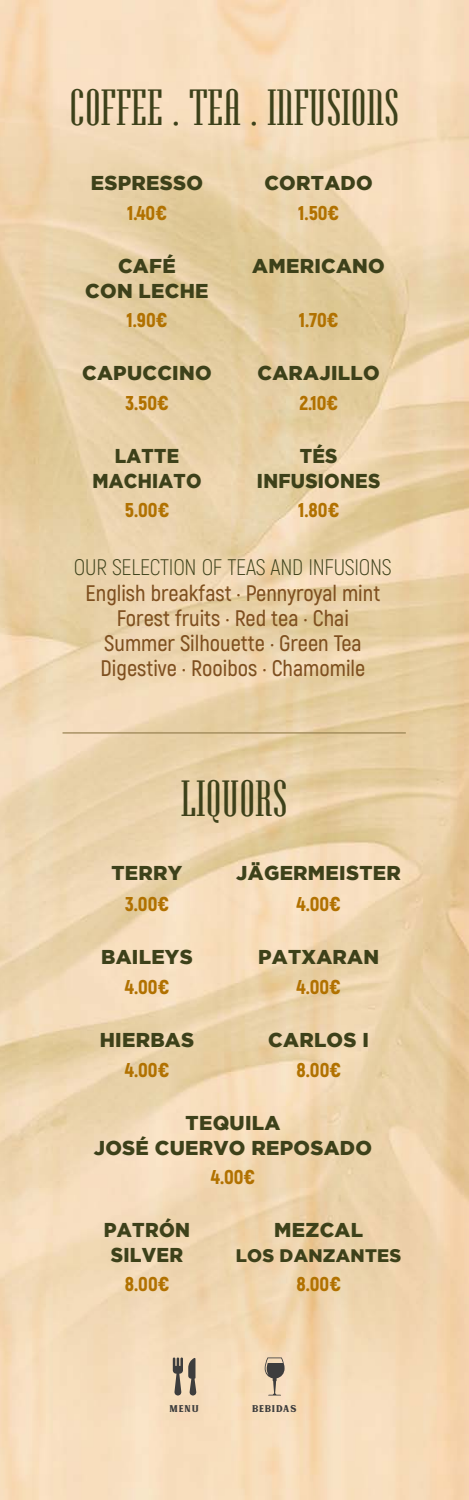
<style>
.page{position:relative;width:469px;height:1500px;background:#fff}
.page>*{position:absolute;margin:0;border:0;box-sizing:border-box;transform-origin:0 0}
.t1{font:43.75px "Hamerslag DEMO";letter-spacing:.01em;color:#3d411a}
.t2{font:600 22.5px/25px "Akrobat";color:#7e4f1f;text-align:center}
.t3{font:300 22.5px "Akrobat";letter-spacing:-.01em;color:#3d411a}
.t4{font:900 20px/25px "Gotham";letter-spacing:.015em;color:#3d411a;text-align:center}
.t5{font:900 20px "Akrobat";color:#b17100}
.t6{font:900 20px/25px "Gotham";letter-spacing:.015em;color:#3d411a;text-align:center;scale:.93 1}
.t7{font:900 20px/25px "Gotham";letter-spacing:.015em;color:#3d411a;text-align:center;scale:.94 1}
.t8{font:900 20px/25px "Gotham";letter-spacing:.015em;color:#3d411a;text-align:center;scale:.95 1}
.t9{font:900 18.12px "Gotham";letter-spacing:.015em;color:#3d411a}
.t10{font:13.75px "MUARADEMO";letter-spacing:.05em;color:#3d3d3d}
</style>
<div class="page">
<hr style="left:62px;top:732px;width:172px;height:2px;background:#998353">
<hr style="left:234px;top:732px;width:172px;height:2px;background:#998353">
<svg style="left:173px;top:1358px;width:23px;height:38px"></svg>
<svg style="left:265px;top:1357px;width:19px;height:39px"></svg>
<h1 class="t1" style="left:70px;top:75px;width:331px">COFFEE . TEA . INFUSIONS</h1>
<p class="t4" style="left:91px;top:170px;width:114px">ESPRESSO</p>
<p class="t4" style="left:264px;top:170px;width:110px">CORTADO</p>
<p class="t5" style="left:127px;top:200px;width:41px">1.40€</p>
<p class="t5" style="left:298px;top:200px;width:42px">1.50€</p>
<p class="t4" style="left:85px;top:253px;width:125px">CAFÉ<br>CON LECHE</p>
<p class="t4" style="left:252px;top:253px;width:134px">AMERICANO</p>
<p class="t5" style="left:126px;top:307px;width:42px">1.90€</p>
<p class="t5" style="left:299px;top:307px;width:41px">1.70€</p>
<p class="t4" style="left:82px;top:360px;width:131px">CAPUCCINO</p>
<p class="t4" style="left:257px;top:360px;width:124px">CARAJILLO</p>
<p class="t5" style="left:125px;top:390px;width:45px">3.50€</p>
<p class="t5" style="left:299px;top:390px;width:40px">2.10€</p>
<p class="t6" style="left:92px;top:443px;width:119px">LATTE<br>MACHIATO</p>
<p class="t7" style="left:257px;top:443px;width:133px">TÉS<br>INFUSIONES</p>
<p class="t5" style="left:125px;top:497px;width:46px">5.00€</p>
<p class="t5" style="left:298px;top:497px;width:42px">1.80€</p>
<p class="t3" style="left:74px;top:554px;width:319px">OUR SELECTION OF TEAS AND INFUSIONS</p>
<p class="t2" style="left:86px;top:581px;width:296px">English breakfast · Pennyroyal mint<br>Forest fruits · Red tea · Chai<br>Summer Silhouette · Green Tea<br>Digestive · Rooibos · Chamomile</p>
<h1 class="t1" style="left:181px;top:766px;width:108px">LIQUORS</h1>
<p class="t4" style="left:111px;top:860px;width:72px">TERRY</p>
<p class="t4" style="left:236px;top:860px;width:166px">JÄGERMEISTER</p>
<p class="t5" style="left:125px;top:891px;width:45px">3.00€</p>
<p class="t5" style="left:296px;top:891px;width:46px">4.00€</p>
<p class="t4" style="left:101px;top:943px;width:93px">BAILEYS</p>
<p class="t4" style="left:258px;top:943px;width:123px">PATXARAN</p>
<p class="t5" style="left:125px;top:974px;width:46px">4.00€</p>
<p class="t5" style="left:296px;top:974px;width:46px">4.00€</p>
<p class="t4" style="left:100px;top:1027px;width:96px">HIERBAS</p>
<p class="t4" style="left:268px;top:1027px;width:102px">CARLOS I</p>
<p class="t5" style="left:125px;top:1057px;width:46px">4.00€</p>
<p class="t5" style="left:296px;top:1057px;width:46px">8.00€</p>
<p class="t4" style="left:94px;top:1110px;width:280px">TEQUILA<br>JOSÉ CUERVO REPOSADO</p>
<p class="t5" style="left:211px;top:1164px;width:46px">4.00€</p>
<p class="t8" style="left:104px;top:1217px;width:92px">PATRÓN<br>SILVER</p>
<p class="t4" style="left:274px;top:1217px;width:90px">MEZCAL</p>
<p class="t9" style="left:236px;top:1245px;width:167px">LOS DANZANTES</p>
<p class="t5" style="left:125px;top:1271px;width:46px">8.00€</p>
<p class="t5" style="left:296px;top:1271px;width:46px">8.00€</p>
<p class="t10" style="left:170px;top:1399px;width:31px">MENU</p>
<p class="t10" style="left:252px;top:1399px;width:46px">BEBIDAS</p>
</div>
